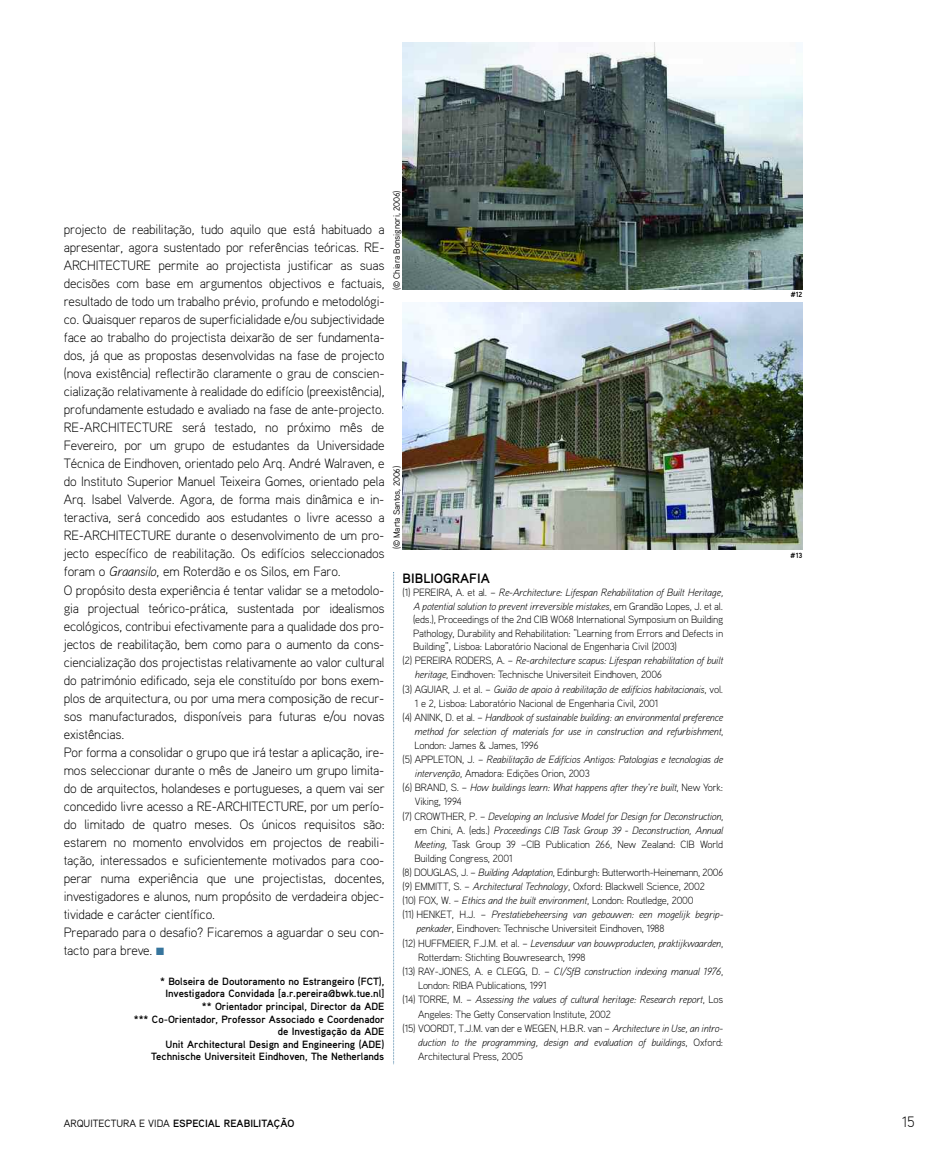
<style>
.page{position:relative;width:936px;height:1149px;background:#fff}
.page>*{position:absolute;margin:0;border:0;box-sizing:border-box;transform-origin:0 0}
.t1{font:300 15px "Aaux";color:#000}
.t2{font:300 13.5px/18px "Aaux";letter-spacing:-.01em;color:#000}
.t3{font:700 13.5px "Aaux";color:#000}
.t4{font:italic 300 10.5px "Aaux";letter-spacing:-.015em;color:#000}
.t5{font:300 10.5px "Aaux";letter-spacing:-.015em;color:#000}
.t6{font:700 10.5px/12.6px "Aaux";letter-spacing:-.005em;color:#000;text-align:right}
.t7{font:9px "Aaux";letter-spacing:-.015em;color:#000}
.t8{font:700 7.5px "Aaux";color:#000}
.s1{font-style:italic}
.s2{color:#37759d}
.s3{font-style:normal}
.s4{font-weight:400}
</style>
<div class="page">
<img style="left:402px;top:43px;width:400px;height:246px">
<img style="left:402px;top:302px;width:400px;height:247px">
<svg style="left:393px;top:572px;width:1px;height:492px"></svg>
<p class="t2" style="left:64px;top:222px;width:322px">projecto de reabilitação, tudo aquilo que está habituado a apresentar, agora sustentado por referências teóricas. RE-ARCHITECTURE permite ao projectista justificar as suas decisões com base em argumentos objectivos e factuais, resultado de todo um trabalho prévio, profundo e metodológi&shy;co. Quaisquer reparos de superficialidade e/ou subjectividade face ao trabalho do projectista deixarão de ser fundamenta&shy;dos, já que as propostas desenvolvidas na fase de projecto (nova existência) reflectirão claramente o grau de conscien&shy;cialização relativamente à realidade do edifício (preexistência), profundamente estudado e avaliado na fase de ante-projecto.<br>RE-ARCHITECTURE será testado, no próximo mês de Fevereiro, por um grupo de estudantes da Universidade Técnica de Eindhoven, orientado pelo Arq. André Walraven, e do Instituto Superior Manuel Teixeira Gomes, orientado pela Arq. Isabel Valverde. Agora, de forma mais dinâmica e in&shy;teractiva, será concedido aos estudantes o livre acesso a RE-ARCHITECTURE durante o desenvolvimento de um pro&shy;jecto específico de reabilitação. Os edifícios seleccionados foram o <span class="s1">Graansilo</span>, em Roterdão e os Silos, em Faro.<br>O propósito desta experiência é tentar validar se a metodolo&shy;gia projectual teórico-prática, sustentada por idealismos ecológicos, contribui efectivamente para a qualidade dos pro&shy;jectos de reabilitação, bem como para o aumento da cons&shy;ciencialização dos projectistas relativamente ao valor cultural do património edificado, seja ele constituído por bons exem&shy;plos de arquitectura, ou por uma mera composição de recur&shy;sos manufacturados, disponíveis para futuras e/ou novas existências.<br>Por forma a consolidar o grupo que irá testar a aplicação, ire&shy;mos seleccionar durante o mês de Janeiro um grupo limita&shy;do de arquitectos, holandeses e portugueses, a quem vai ser concedido livre acesso a RE-ARCHITECTURE, por um perío&shy;do limitado de quatro meses. Os únicos requisitos são: estarem no momento envolvidos em projectos de reabili&shy;tação, interessados e suficientemente motivados para coo&shy;perar numa experiência que une projectistas, docentes, investigadores e alunos, num propósito de verdadeira objec&shy;tividade e carácter científico.<br>Preparado para o desafio? Ficaremos a aguardar o seu con&shy;tacto para breve. <span class="s2">■</span></p>
<p class="t6" style="left:134px;top:975px;width:252px">* Bolseira de Doutoramento no Estrangeiro (FCT), Investigadora Convidada [a.r.pereira@bwk.tue.nl]<br>** Orientador principal, Director da ADE<br>*** Co-Orientador, Professor Associado e Coordenador de Investigação da ADE<br>Unit Architectural Design and Engineering (ADE)<br>Technische Universiteit Eindhoven, The Netherlands</p>
<p class="t7" style="left:393px;top:290px;width:101px;rotate:-90deg">(© Chiara Bonsignori, 2006)</p>
<p class="t7" style="left:393px;top:549px;width:85px;rotate:-90deg">(© Marta Santos, 2006)</p>
<p class="t3" style="left:402px;top:573px;width:89px">BIBLIOGRAFIA</p>
<p class="t4" style="left:402px;top:588px;width:322px"><span class="s3">(1) PEREIRA, A. et al. –</span> Re-Architecture: Lifespan Rehabilitation of Built Heritage,</p>
<p class="t4" style="left:413px;top:602px;width:311px">A potential solution to prevent irreversible mistakes<span class="s3">, em Grandão Lopes, J. et al.</span></p>
<p class="t5" style="left:413px;top:615px;width:312px">(eds.), Proceedings of the 2nd CIB W068 International Symposium on Building</p>
<p class="t5" style="left:413px;top:629px;width:311px">Pathology, Durability and Rehabilitation: “Learning from Errors and Defects in</p>
<p class="t5" style="left:413px;top:642px;width:265px">Building”, Lisboa: Laboratório Nacional de Engenharia Civil (2003)</p>
<p class="t4" style="left:402px;top:656px;width:322px"><span class="s3">(2) PEREIRA RODERS, A. –</span> Re-architecture scapus: Lifespan rehabilitation of built</p>
<p class="t5" style="left:414px;top:671px;width:249px"><span class="s1">heritage</span>, Eindhoven: Technische Universiteit Eindhoven, 2006</p>
<p class="t4" style="left:402px;top:685px;width:322px"><span class="s3">(3) AGUIAR, J. et al. –</span> Guião de apoio à reabilitação de edifícios habitacionais<span class="s3">, vol.</span></p>
<p class="t5" style="left:414px;top:699px;width:245px">1 e 2, Lisboa: Laboratório Nacional de Engenharia Civil, 2001</p>
<p class="t4" style="left:402px;top:713px;width:322px"><span class="s3">(4) ANINK, D. et al. –</span> Handbook of sustainable building: an environmental preference</p>
<p class="t4" style="left:414px;top:727px;width:310px">method for selection of materials for use in construction and refurbishment<span class="s3">,</span></p>
<p class="t5" style="left:414px;top:741px;width:125px">London: James &amp; James, 1996</p>
<p class="t4" style="left:402px;top:755px;width:322px"><span class="s3">(5) APPLETON, J. –</span> Reabilitação de Edifícios Antigos: Patologias e tecnologias de</p>
<p class="t5" style="left:415px;top:769px;width:176px"><span class="s1">intervenção</span>, Amadora: Edições Orion, 2003</p>
<p class="t4" style="left:402px;top:783px;width:322px"><span class="s3">(6) BRAND, S. –</span> How buildings learn: What happens after they’re built<span class="s3">, New York:</span></p>
<p class="t5" style="left:414px;top:797px;width:49px">Viking, 1994</p>
<p class="t4" style="left:402px;top:812px;width:322px"><span class="s3">(7) CROWTHER, P. –</span> Developing an Inclusive Model for Design for Deconstruction<span class="s3">,</span></p>
<p class="t4" style="left:414px;top:826px;width:310px"><span class="s3">em Chini, A. (eds.)</span> Proceedings CIB Task Group 39 - Deconstruction, Annual</p>
<p class="t5" style="left:414px;top:840px;width:310px"><span class="s1">Meeting</span>, Task Group 39 –CIB Publication 266, New Zealand: CIB World</p>
<p class="t5" style="left:414px;top:854px;width:100px">Building Congress, 2001</p>
<p class="t5" style="left:402px;top:868px;width:322px">(8) DOUGLAS, J. – <span class="s1">Building Adaptation</span>, Edinburgh: Butterworth-Heinemann, 2006</p>
<p class="t5" style="left:402px;top:882px;width:304px">(9) EMMITT, S. – <span class="s1">Architectural Technology</span>, Oxford: Blackwell Science, 2002</p>
<p class="t5" style="left:402px;top:896px;width:292px">(10) FOX, W. – <span class="s1">Ethics and the built environment</span>, London: Routledge, 2000</p>
<p class="t4" style="left:402px;top:910px;width:322px"><span class="s3">(11) HENKET, H.J. –</span> Prestatiebeheersing van gebouwen: een mogelijk begrip-</p>
<p class="t5" style="left:416px;top:924px;width:249px"><span class="s1">penkader</span>, Eindhoven: Technische Universiteit Eindhoven, 1988</p>
<p class="t4" style="left:402px;top:938px;width:322px"><span class="s3">(12) HUFFMEIER, F.J.M. et al. –</span> Levensduur van bouwproducten, praktijkwaarden<span class="s3">,</span></p>
<p class="t5" style="left:418px;top:953px;width:169px">Rotterdam: Stichting Bouwresearch, 1998</p>
<p class="t4" style="left:402px;top:967px;width:322px"><span class="s3">(13) RAY-JONES, A. e CLEGG, D. –</span> CI/SfB construction indexing manual 1976<span class="s3">,</span></p>
<p class="t5" style="left:418px;top:981px;width:130px">London: RIBA Publications, 1991</p>
<p class="t4" style="left:402px;top:995px;width:322px"><span class="s3">(14) TORRE, M. –</span> Assessing the values of cultural heritage: Research report<span class="s3">, Los</span></p>
<p class="t5" style="left:418px;top:1010px;width:194px">Angeles: The Getty Conservation Institute, 2002</p>
<p class="t5" style="left:402px;top:1024px;width:322px">(15) VOORDT, T.J.M. van der e WEGEN, H.B.R. van – <span class="s1">Architecture in Use, an intro-</span></p>
<p class="t4" style="left:418px;top:1038px;width:306px">duction to the programming, design and evaluation of buildings<span class="s3">, Oxford:</span></p>
<p class="t5" style="left:418px;top:1052px;width:106px">Architectural Press, 2005</p>
<p class="t8" style="left:790px;top:292px;width:14px">#12</p>
<p class="t8" style="left:790px;top:552px;width:14px">#13</p>
<p class="t6" style="left:64px;top:1117px;width:232px"><span class="s4">ARQUITECTURA E VIDA</span> ESPECIAL REABILITAÇÃO</p>
<p class="t1" style="left:902px;top:1116px;width:14px">15</p>
</div>
